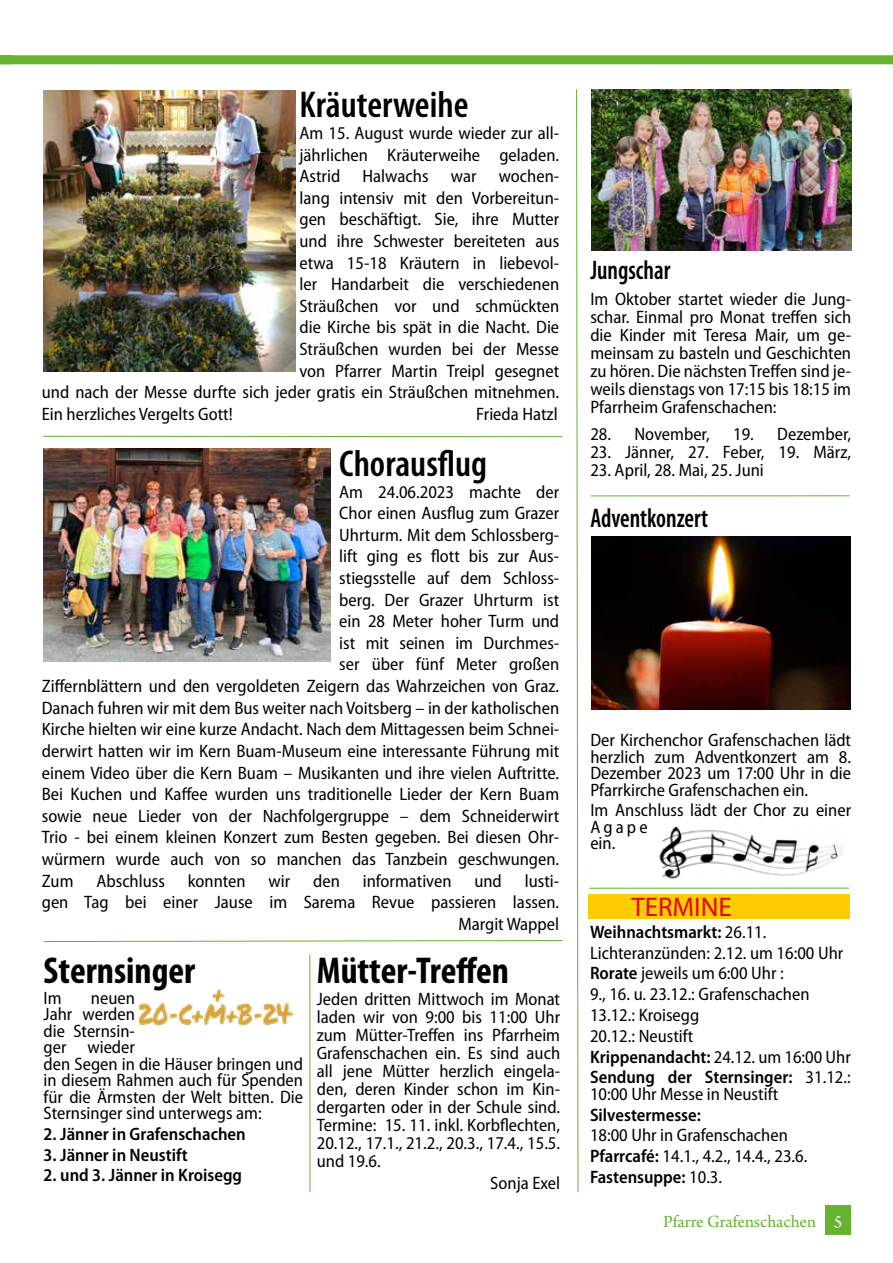
<style>
.page{position:relative;width:893px;height:1263px;background:#fff}
.page>*{position:absolute;margin:0;border:0;box-sizing:border-box;transform-origin:0 0}
.t1{font:700 condensed 37.5px "Myriad Pro";color:#000}
.t2{font:600 condensed 37.5px "Myriad Pro";color:#000}
.t3{font:600 condensed 27px "Myriad Pro";color:#000;scale:.9 1}
.t4{font:27px "Myriad Pro";color:#e30613}
.t5{font:semi-condensed 18px/18px "Myriad Pro";color:#000}
.t6{font:600 semi-condensed 18px "Myriad Pro";color:#000}
.t7{font:18px "Arno Pro";letter-spacing:-.005em;color:#65b32e}
.s1{font-weight:600}
.s2{color:#fff}
</style>
<div class="page">
<div style="left:0;top:55px;width:893px;height:9px;background:#65b32e"></div>
<svg style="left:576px;top:89px;width:3px;height:1103px"></svg>
<svg style="left:43px;top:940px;width:520px;height:2px"></svg>
<hr style="left:591px;top:495px;width:259px;height:1px;background:#65b32e">
<div style="left:589px;top:894px;width:261px;height:24px;background:#fc0"></div>
<hr style="left:589px;top:888px;width:260px;height:1px;background:#65b32e">
<div style="left:825px;top:1205px;width:26px;height:30px;background:#65b32e"></div>
<hr style="left:43px;top:436px;width:519px;height:1px;background:#65b32e">
<img style="left:592px;top:89px;width:259px;height:161px">
<img style="left:43px;top:90px;width:252px;height:281px">
<img style="left:44px;top:449px;width:287px;height:212px">
<img style="left:591px;top:537px;width:259px;height:173px">
<img style="left:138px;top:989px;width:157px;height:37px">
<hr style="left:309px;top:955px;width:1px;height:237px;background:#65b32e">
<img style="left:659px;top:826px;width:184px;height:53px">
<h1 class="t2" style="left:299px;top:82px;width:171px">Kräuterweihe</h1>
<p class="t5" style="left:299px;top:124px;width:261px">Am 15. August wurde wieder zur all-</p>
<p class="t5" style="left:299px;top:146px;width:261px">jährlichen Kräuterweihe geladen.</p>
<p class="t5" style="left:299px;top:168px;width:261px">Astrid Halwachs war wochen-</p>
<p class="t5" style="left:299px;top:189px;width:261px">lang intensiv mit den Vorbereitun-</p>
<p class="t5" style="left:299px;top:211px;width:261px">gen beschäftigt. Sie, ihre Mutter</p>
<p class="t5" style="left:299px;top:232px;width:261px">und ihre Schwester bereiteten aus</p>
<p class="t5" style="left:299px;top:254px;width:261px">etwa 15-18 Kräutern in liebevol-</p>
<p class="t5" style="left:299px;top:276px;width:261px">ler Handarbeit die verschiedenen</p>
<p class="t5" style="left:299px;top:297px;width:261px">Sträußchen vor und schmückten</p>
<p class="t5" style="left:299px;top:319px;width:261px">die Kirche bis spät in die Nacht. Die</p>
<p class="t5" style="left:299px;top:340px;width:261px">Sträußchen wurden bei der Messe</p>
<p class="t5" style="left:299px;top:362px;width:261px">von Pfarrer Martin Treipl gesegnet</p>
<p class="t5" style="left:42px;top:384px;width:519px">und nach der Messe durfte sich jeder gratis ein Sträußchen mitnehmen.</p>
<p class="t5" style="left:42px;top:405px;width:192px">Ein herzliches Vergelts Gott!</p>
<p class="t5" style="left:476px;top:405px;width:83px">Frieda Hatzl</p>
<h1 class="t2" style="left:339px;top:440px;width:149px">Chorausflug</h1>
<p class="t5" style="left:339px;top:483px;width:221px">Am 24.06.2023 machte der</p>
<p class="t5" style="left:339px;top:505px;width:221px">Chor einen Ausflug zum Grazer</p>
<p class="t5" style="left:339px;top:526px;width:221px">Uhrturm. Mit dem Schlossberg-</p>
<p class="t5" style="left:339px;top:548px;width:221px">lift ging es flott bis zur Aus-</p>
<p class="t5" style="left:339px;top:569px;width:221px">stiegsstelle auf dem Schloss-</p>
<p class="t5" style="left:339px;top:591px;width:221px">berg. Der Grazer Uhrturm ist</p>
<p class="t5" style="left:339px;top:613px;width:221px">ein 28 Meter hoher Turm und</p>
<p class="t5" style="left:339px;top:634px;width:221px">ist mit seinen im Durchmes-</p>
<p class="t5" style="left:339px;top:656px;width:221px">ser über fünf Meter großen</p>
<p class="t5" style="left:42px;top:677px;width:519px">Ziffernblättern und den vergoldeten Zeigern das Wahrzeichen von Graz.</p>
<p class="t5" style="left:42px;top:699px;width:519px">Danach fuhren wir mit dem Bus weiter nach Voitsberg – in der katholischen</p>
<p class="t5" style="left:42px;top:721px;width:519px">Kirche hielten wir eine kurze Andacht. Nach dem Mittagessen beim Schnei-</p>
<p class="t5" style="left:42px;top:742px;width:519px">derwirt hatten wir im Kern Buam-Museum eine interessante Führung mit</p>
<p class="t5" style="left:42px;top:764px;width:519px">einem Video über die Kern Buam – Musikanten und ihre vielen Auftritte.</p>
<p class="t5" style="left:42px;top:785px;width:519px">Bei Kuchen und Kaffee wurden uns traditionelle Lieder der Kern Buam</p>
<p class="t5" style="left:42px;top:807px;width:519px">sowie neue Lieder von der Nachfolgergruppe – dem Schneiderwirt</p>
<p class="t5" style="left:42px;top:829px;width:519px">Trio - bei einem kleinen Konzert zum Besten gegeben. Bei diesen Ohr-</p>
<p class="t5" style="left:42px;top:850px;width:519px">würmern wurde auch von so manchen das Tanzbein geschwungen.</p>
<p class="t5" style="left:42px;top:872px;width:33px">Zum</p>
<p class="t5" style="left:96px;top:872px;width:70px">Abschluss</p>
<p class="t5" style="left:188px;top:872px;width:59px">konnten</p>
<p class="t5" style="left:269px;top:872px;width:23px">wir</p>
<p class="t5" style="left:313px;top:872px;width:28px">den</p>
<p class="t5" style="left:363px;top:872px;width:90px">informativen</p>
<p class="t5" style="left:474px;top:872px;width:29px">und</p>
<p class="t5" style="left:42px;top:870px;width:519px;line-height:21.6px;text-align:right">lusti-<br>gen Tag bei einer Jause im Sarema Revue passieren lassen.<br>Margit Wappel</p>
<h1 class="t1" style="left:44px;top:947px;width:153px">Sternsinger</h1>
<p class="t5" style="left:44px;top:989px;width:20px">Im</p>
<p class="t5" style="left:44px;top:990px;width:261px;line-height:16.5px;text-indent:47px">neuen<br>Jahr werden<br>die Sternsin-<br>ger wieder<br>den Segen in die Häuser bringen und in diesem Rahmen auch für Spenden für die Ärmsten der Welt bitten. Die<br>Sternsinger sind unterwegs am:</p>
<p class="t6" style="left:44px;top:1122px;width:204px">2. Jänner in Grafenschachen</p>
<p class="t6" style="left:44px;top:1143px;width:146px">3. Jänner in Neustift</p>
<p class="t6" style="left:44px;top:1164px;width:200px">2. und 3. Jänner in Kroisegg</p>
<h1 class="t1" style="left:317px;top:947px;width:194px">Mütter-Treffen</h1>
<p class="t5" style="left:317px;top:990px;width:245px;text-align:justify">Jeden dritten Mittwoch im Monat laden wir von 9:00 bis 11:00 Uhr zum Mütter-Treffen ins Pfarrheim Grafenschachen ein. Es sind auch all jene Mütter herzlich eingela&shy;den, deren Kinder schon im Kin&shy;dergarten oder in der Schule sind.<br>Termine: 15. 11. inkl. Korbflechten, 20.12., 17.1., 21.2., 20.3., 17.4., 15.5. und 19.6.</p>
<p class="t5" style="left:490px;top:1175px;width:71px">Sonja Exel</p>
<h2 class="t3" style="left:590px;top:253px;width:90px">Jungschar</h2>
<p class="t5" style="left:590px;top:291px;width:262px;text-align:justify">Im Oktober startet wieder die Jung&shy;schar. Einmal pro Monat treffen sich die Kinder mit Teresa Mair, um ge&shy;meinsam zu basteln und Geschichten zu hören. Die nächsten Treffen sind je&shy;weils dienstags von 17:15 bis 18:15 im Pfarrheim Grafenschachen:</p>
<p class="t5" style="left:590px;top:425px;width:121px">28. November,</p>
<p class="t5" style="left:733px;top:425px;width:120px">19. Dezember,</p>
<p class="t5" style="left:590px;top:443px;width:262px">23. Jänner, 27. Feber, 19. März,</p>
<p class="t5" style="left:590px;top:461px;width:175px">23. April, 28. Mai, 25. Juni</p>
<h2 class="t3" style="left:590px;top:502px;width:132px">Adventkonzert</h2>
<p class="t5" style="left:590px;top:732px;width:262px;line-height:16.5px;text-align:justify">Der Kirchenchor Grafenschachen lädt herzlich zum Adventkonzert am 8.<br>Dezember 2023 um 17:00 Uhr in die Pfarrkirche Grafenschachen ein.</p>
<p class="t5" style="left:590px;top:802px;width:262px;line-height:16.5px">Im Anschluss lädt der Chor zu einer<br>Agape<br>ein.</p>
<h2 class="t4" style="left:631px;top:891px;width:102px">TERMINE</h2>
<p class="t5" style="left:590px;top:922px;width:262px;line-height:20.7px"><span class="s1">Weihnachtsmarkt:</span> 26.11.<br>Lichteranzünden: 2.12. um 16:00 Uhr<br><span class="s1">Rorate</span> jeweils um 6:00 Uhr :<br>9., 16. u. 23.12.: Grafenschachen<br>13.12.: Kroisegg<br>20.12.: Neustift<br><span class="s1">Krippenandacht:</span> 24.12. um 16:00 Uhr<br><span class="s1">Sendung der Sternsinger:</span> 31.12.:</p>
<p class="t5" style="left:590px;top:1085px;width:190px">10:00 Uhr Messe in Neustift</p>
<p class="t6" style="left:590px;top:1103px;width:112px">Silvestermesse:</p>
<p class="t5" style="left:590px;top:1125px;width:219px;line-height:20.7px">18:00 Uhr in Grafenschachen<br><span class="s1">Pfarrcafé:</span> 14.1., 4.2., 14.4., 23.6.<br><span class="s1">Fastensuppe:</span> 10.3.</p>
<p class="t7" style="left:663px;top:1211px;width:181px">Pfarre Grafenschachen <span class="s2">5</span></p>
</div>
